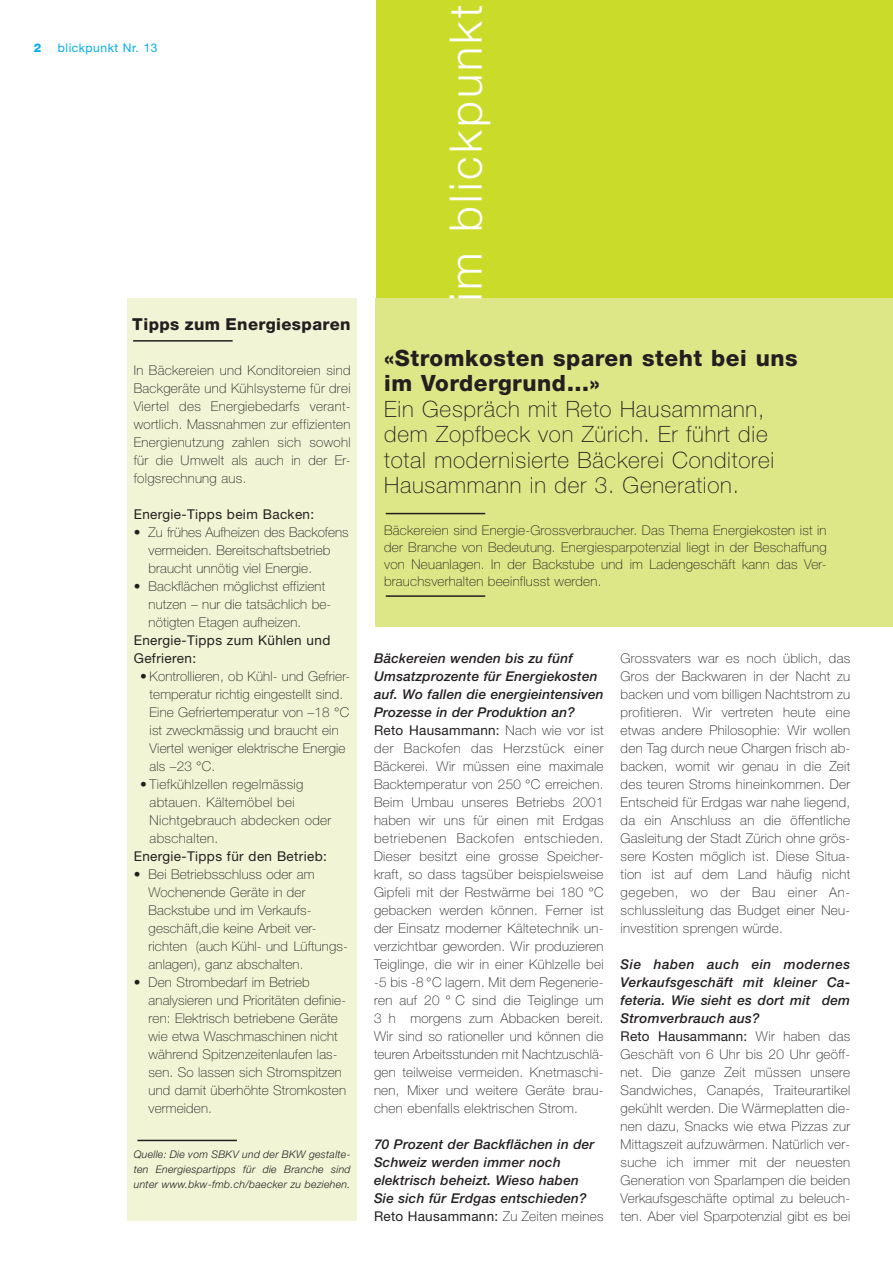
<style>
.page{position:relative;width:893px;height:1263px;background:#fff}
.page>*{position:absolute;margin:0;border:0;box-sizing:border-box;transform-origin:0 0}
.t1{font:300 45px "Helvetica Neue";letter-spacing:.07em;color:#fff}
.t2{font:100 22.5px/25.5px "Helvetica Neue";letter-spacing:.035em;color:#231f20}
.t3{font:800 22.5px/25.5px "Helvetica Neue";letter-spacing:.025em;color:#231f20}
.t4{font:800 16.5px "Helvetica Neue";letter-spacing:.025em;color:#231f20}
.t5{font:100 13.5px/18px "Helvetica Neue";letter-spacing:.02em;color:#231f20}
.t6{font:italic 500 13.5px/18px "Helvetica Neue";letter-spacing:.015em;color:#231f20}
.t7{font:13.5px/18px "Helvetica Neue";letter-spacing:.03em;color:#231f20}
.t8{font:12px "Helvetica Neue";letter-spacing:.045em;color:#00adef}
.t9{font:800 12px "Helvetica Neue";color:#00adef}
.t10{font:italic 300 10.5px/15px "Helvetica Neue";letter-spacing:.03em;color:#231f20;text-align:justify}
.s1{font-weight:500;font-style:italic}
.s2{font-weight:400}
.s3{font-weight:400;font-style:normal}
.s4{font-weight:100;font-style:normal}
</style>
<div class="page">
<div style="left:376px;top:1px;width:516px;height:297px;background:#cadb2a"></div>
<div style="left:375px;top:298px;width:518px;height:329px;background:#dee787"></div>
<hr style="left:386px;top:595px;width:99px;height:2px;background:#231f20">
<hr style="left:386px;top:513px;width:99px;height:1px;background:#231f20">
<div style="left:127px;top:298px;width:230px;height:923px;background:#f2f5d5"></div>
<hr style="left:137px;top:1140px;width:100px;height:1px;background:#231f20">
<hr style="left:133px;top:340px;width:100px;height:2px;background:#231f20">
<p class="t9" style="left:34px;top:43px;width:9px">2</p>
<p class="t8" style="left:58px;top:43px;width:101px">blickpunkt Nr. 13</p>
<p class="t4" style="left:132px;top:318px;width:220px">Tipps zum Energiesparen</p>
<p class="t5" style="left:134px;top:362px;width:218px;text-align:justify">In Bäckereien und Konditoreien sind Backgeräte und Kühlsysteme für drei Viertel des Energiebedarfs verant&shy;wortlich. Massnahmen zur effizienten Energienutzung zahlen sich sowohl für die Umwelt als auch in der Er&shy;folgsrechnung aus.</p>
<p class="t7" style="left:134px;top:506px;width:182px">Energie-Tipps beim Backen:</p>
<p class="t5" style="left:149px;top:524px;width:202px;text-indent:-15px">• Zu frühes Aufheizen des Backofens vermeiden. Bereitschaftsbetrieb braucht unnötig viel Energie.</p>
<p class="t5" style="left:149px;top:578px;width:184px;text-indent:-15px">• Backflächen möglichst effizient nutzen – nur die tatsächlich be&shy;nötigten Etagen aufheizen.</p>
<p class="t7" style="left:134px;top:632px;width:198px">Energie-Tipps zum Kühlen und<br>Gefrieren:</p>
<p class="t5" style="left:150px;top:668px;width:202px;text-indent:-9px">• Kontrollieren, ob Kühl- und Gefrier&shy;temperatur richtig eingestellt sind.<br>Eine Gefriertemperatur von –18 °C ist zweckmässig und braucht ein<br>Viertel weniger elektrische Energie als –23 °C.</p>
<p class="t5" style="left:150px;top:776px;width:183px;text-indent:-9px">• Tiefkühlzellen regelmässig abtauen. Kältemöbel bei<br>Nichtgebrauch abdecken oder abschalten.</p>
<p class="t7" style="left:134px;top:848px;width:195px">Energie-Tipps für den Betrieb:</p>
<p class="t5" style="left:149px;top:866px;width:201px;text-indent:-15px">• Bei Betriebsschluss oder am<br>Wochenende Geräte in der<br>Backstube und im Verkaufs&shy;geschäft,die keine Arbeit ver&shy;richten (auch Kühl- und Lüftungs&shy;anlagen), ganz abschalten.</p>
<p class="t5" style="left:149px;top:974px;width:199px;text-indent:-15px">• Den Strombedarf im Betrieb analysieren und Prioritäten definie&shy;ren: Elektrisch betriebene Geräte wie etwa Waschmaschinen nicht während Spitzenzeitenlaufen las&shy;sen. So lassen sich Stromspitzen und damit überhöhte Stromkosten vermeiden.</p>
<p class="t10" style="left:134px;top:1147px;width:218px">Quelle: Die vom SBKV und der BKW gestalte&shy;ten Energiespartipps für die Branche sind unter www.bkw-fmb.ch/baecker zu beziehen.</p>
<h1 class="t1" style="left:450px;top:301px;width:298px;rotate:-90deg">im blickpunkt</h1>
<h2 class="t3" style="left:384px;top:347px;width:415px">«Stromkosten sparen steht bei uns im Vordergrund…»</h2>
<h2 class="t2" style="left:384px;top:398px;width:392px">Ein Gespräch mit Reto Hausammann, dem Zopfbeck von Zürich. Er führt die total modernisierte Bäckerei Conditorei Hausammann in der 3. Generation.</h2>
<p class="t5" style="left:384px;top:522px;width:444px;line-height:17.2px;text-align:justify">Bäckereien sind Energie-Grossverbraucher. Das Thema Energiekosten ist in der Branche von Bedeutung. Energiesparpotenzial liegt in der Beschaffung von Neuanlagen. In der Backstube und im Ladengeschäft kann das Ver&shy;brauchsverhalten beeinflusst werden.</p>
<p class="t5" style="left:374px;top:650px;width:231px"><span class="s1">Bäckereien wenden bis zu fünf Umsatzprozente für Energiekosten auf. Wo fallen die energieintensiven Prozesse in der Produktion an?<br></span><span class="s2">Reto Hausammann:</span> Nach wie vor ist der Backofen das Herzstück einer Bäckerei. Wir müssen eine maximale Backtemperatur von 250 °C erreichen.<br>Beim Umbau unseres Betriebs 2001 haben wir uns für einen mit Erdgas betriebenen Backofen entschieden.<br>Dieser besitzt eine grosse Speicher&shy;kraft, so dass tagsüber beispielsweise Gipfeli mit der Restwärme bei 180 °C gebacken werden können. Ferner ist der Einsatz moderner Kältetechnik un&shy;verzichtbar geworden. Wir produzieren Teiglinge, die wir in einer Kühlzelle bei -5 bis -8 °C lagern. Mit dem Regenerie&shy;ren auf 20 ° C sind die Teiglinge um 3 h morgens zum Abbacken bereit.<br>Wir sind so rationeller und können die teuren Arbeitsstunden mit Nachtzuschlä&shy;gen teilweise vermeiden. Knetmaschi&shy;nen, Mixer und weitere Geräte brau&shy;chen ebenfalls elektrischen Strom.</p>
<p class="t6" style="left:374px;top:1136px;width:231px">70 Prozent der Backflächen in der<br>Schweiz werden immer noch elektrisch beheizt. Wieso haben<br>Sie sich für Erdgas entschieden?<br><span class="s3">Reto Hausammann:</span> <span class="s4">Zu Zeiten meines</span></p>
<p class="t5" style="left:621px;top:650px;width:231px;text-align:justify">Grossvaters war es noch üblich, das Gros der Backwaren in der Nacht zu backen und vom billigen Nachtstrom zu profitieren. Wir vertreten heute eine etwas andere Philosophie: Wir wollen den Tag durch neue Chargen frisch ab&shy;backen, womit wir genau in die Zeit des teuren Stroms hineinkommen. Der Entscheid für Erdgas war nahe liegend, da ein Anschluss an die öffentliche Gasleitung der Stadt Zürich ohne grös&shy;sere Kosten möglich ist. Diese Situa&shy;tion ist auf dem Land häufig nicht gegeben, wo der Bau einer An&shy;schlussleitung das Budget einer Neu&shy;investition sprengen würde.</p>
<p class="t5" style="left:621px;top:956px;width:231px"><span class="s1">Sie haben auch ein modernes Verkaufsgeschäft mit kleiner Ca&shy;feteria. Wie sieht es dort mit dem Stromverbrauch aus?<br></span><span class="s2">Reto Hausammann:</span> Wir haben das Geschäft von 6 Uhr bis 20 Uhr geöff&shy;net. Die ganze Zeit müssen unsere Sandwiches, Canapés, Traiteurartikel gekühlt werden. Die Wärmeplatten die&shy;nen dazu, Snacks wie etwa Pizzas zur Mittagszeit aufzuwärmen. Natürlich ver&shy;suche ich immer mit der neuesten Generation von Sparlampen die beiden Verkaufsgeschäfte optimal zu beleuch&shy;ten. Aber viel Sparpotenzial gibt es bei</p>
</div>
